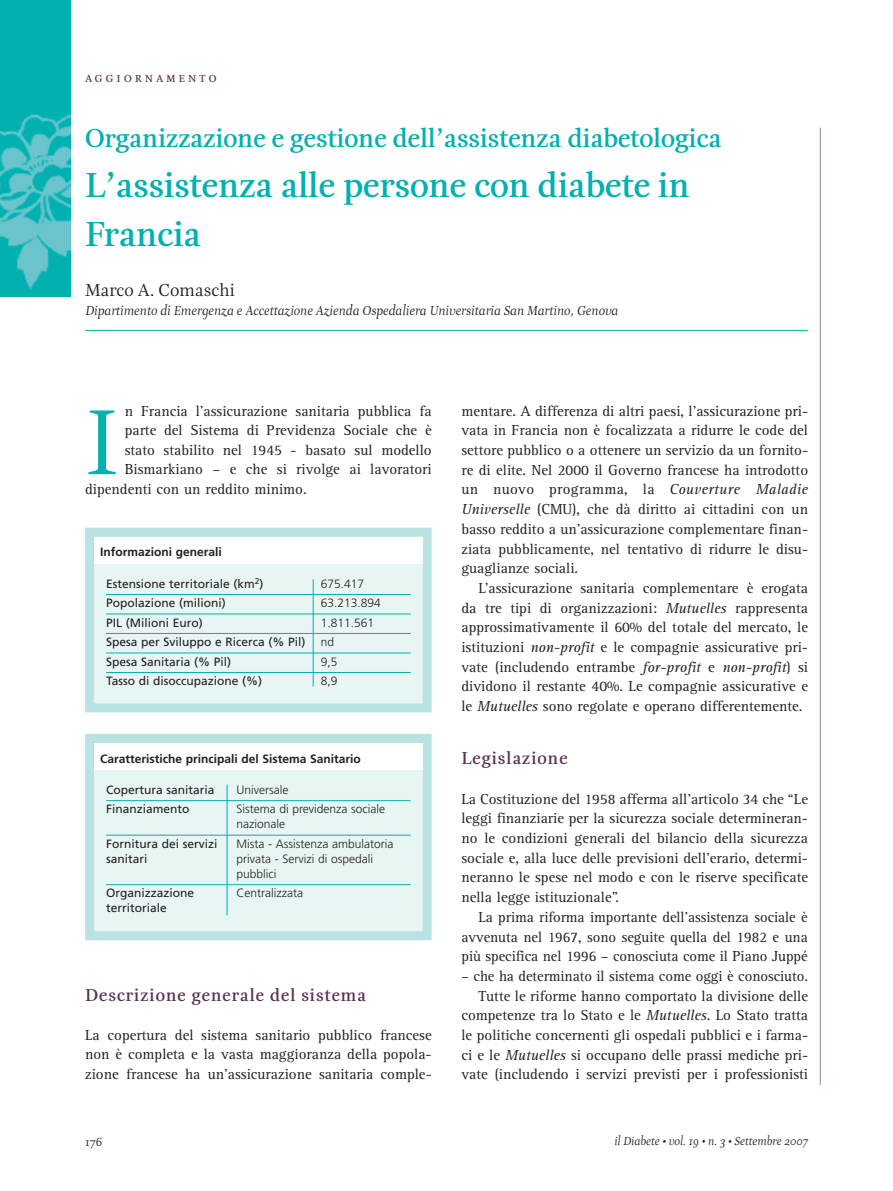
<style>
.page{position:relative;width:893px;height:1191px;background:#fff}
.page>*{position:absolute;margin:0;border:0;box-sizing:border-box;transform-origin:0 0}
.t1{font:95.7px "Esta";color:#00b1b0}
.t2{font:700 36px/49.5px "Esta";color:#00b1b0}
.t3{font:700 27px "Esta";color:#00b1b0}
.t4{font:700 18px "Esta";letter-spacing:.055em;color:#593352}
.t5{font:18px "Esta";color:#231f20}
.t6{font:15px/19.6px "Rotis Serif";color:#231f20;text-align:justify}
.t7{font:15px "Esta Small Caps";letter-spacing:.185em;color:#593352}
.t8{font:italic 13.5px "Esta";color:#231f20}
.t9{font:12px "Frutiger";color:#231f20}
.t10{font:300 12px/15px "Frutiger";color:#231f20}
.t11{font:700 12px "Frutiger";color:#231f20}
.t12{font:italic 12px "Esta";color:#231f20}
.t13{font:12px "Esta";color:#231f20}
.s1{font-style:italic}
</style>
<div class="page">
<hr style="left:820px;top:128px;width:1px;height:956px;background:#9f8390">
<hr style="left:85px;top:330px;width:723px;height:1px;background:#00b1b0">
<div style="left:90px;top:532px;width:337px;height:176px;background:#e7f5f4"></div>
<hr style="left:106px;top:594px;width:305px;height:1px;background:#00b1b0">
<hr style="left:106px;top:613px;width:305px;height:1px;background:#00b1b0">
<hr style="left:106px;top:633px;width:305px;height:1px;background:#00b1b0">
<hr style="left:106px;top:652px;width:305px;height:1px;background:#00b1b0">
<hr style="left:106px;top:672px;width:305px;height:1px;background:#00b1b0">
<div style="left:85px;top:527px;width:347px;height:185px;border:9px solid #b9e2e3"></div>
<div style="left:94px;top:537px;width:329px;height:26px;background:#fff"></div>
<div style="left:90px;top:738px;width:337px;height:197px;background:#e7f5f4"></div>
<hr style="left:106px;top:800px;width:305px;height:1px;background:#00b1b0">
<hr style="left:106px;top:834px;width:305px;height:1px;background:#00b1b0">
<hr style="left:106px;top:884px;width:305px;height:1px;background:#00b1b0">
<div style="left:85px;top:734px;width:347px;height:206px;border:9px solid #b9e2e3"></div>
<div style="left:94px;top:743px;width:329px;height:26px;background:#fff"></div>
<hr style="left:227px;top:784px;width:1px;height:131px;background:#00b1b0">
<hr style="left:313px;top:579px;width:1px;height:107px;background:#00b1b0">
<img style="left:0;top:0;width:70px;height:296px">
<p class="t7" style="left:85px;top:68px;width:133px">aggiornamento</p>
<h3 class="t3" style="left:85px;top:122px;width:638px">Organizzazione e gestione dell’assistenza diabetologica</h3>
<h2 class="t2" style="left:85px;top:160px;width:606px">L’assistenza alle persone con diabete in<br>Francia</h2>
<p class="t5" style="left:85px;top:279px;width:151px">Marco A. Comaschi</p>
<p class="t8" style="left:85px;top:303px;width:534px">Dipartimento di Emergenza e Accettazione Azienda Ospedaliera Universitaria San Martino, Genova</p>
<h1 class="t1" style="left:85px;top:387px;width:35px">I</h1>
<p class="t6" style="left:125px;top:402px;width:309px">n Francia l’assicurazione sanitaria pubblica fa</p>
<p class="t6" style="left:125px;top:422px;width:309px">parte del Sistema di Previdenza Sociale che è</p>
<p class="t6" style="left:125px;top:441px;width:309px">stato stabilito nel 1945 - basato sul modello</p>
<p class="t6" style="left:125px;top:461px;width:309px">Bismarkiano – e che si rivolge ai lavoratori</p>
<p class="t6" style="left:85px;top:480px;width:223px">dipendenti con un reddito minimo.</p>
<p class="t11" style="left:100px;top:547px;width:123px">Informazioni generali</p>
<p class="t9" style="left:106px;top:578px;width:159px">Estensione territoriale (km<sup>2</sup>)</p>
<p class="t10" style="left:321px;top:577px;width:45px">675.417</p>
<p class="t9" style="left:106px;top:598px;width:121px">Popolazione (milioni)</p>
<p class="t10" style="left:321px;top:596px;width:62px">63.213.894</p>
<p class="t9" style="left:106px;top:617px;width:98px">PIL (Milioni Euro)</p>
<p class="t10" style="left:321px;top:616px;width:55px">1.811.561</p>
<p class="t9" style="left:106px;top:637px;width:201px">Spesa per Sviluppo e Ricerca (% Pil)</p>
<p class="t10" style="left:321px;top:635px;width:15px">nd</p>
<p class="t9" style="left:106px;top:656px;width:127px">Spesa Sanitaria (% Pil)</p>
<p class="t10" style="left:321px;top:655px;width:18px">9,5</p>
<p class="t9" style="left:106px;top:676px;width:158px">Tasso di disoccupazione (%)</p>
<p class="t10" style="left:321px;top:674px;width:18px">8,9</p>
<p class="t11" style="left:100px;top:753px;width:262px">Caratteristiche principali del Sistema Sanitario</p>
<p class="t9" style="left:106px;top:785px;width:110px">Copertura sanitaria</p>
<p class="t10" style="left:236px;top:783px;width:53px">Universale</p>
<p class="t9" style="left:106px;top:804px;width:85px">Finanziamento</p>
<p class="t10" style="left:236px;top:802px;width:150px">Sistema di previdenza sociale nazionale</p>
<p class="t9" style="left:106px;top:839px;width:113px">Fornitura dei servizi</p>
<p class="t10" style="left:236px;top:837px;width:159px">Mista - Assistenza ambulatoria</p>
<p class="t9" style="left:106px;top:854px;width:43px">sanitari</p>
<p class="t10" style="left:236px;top:852px;width:138px">privata - Servizi di ospedali pubblici</p>
<p class="t9" style="left:106px;top:888px;width:90px">Organizzazione</p>
<p class="t10" style="left:236px;top:886px;width:68px">Centralizzata</p>
<p class="t9" style="left:106px;top:903px;width:62px">territoriale</p>
<p class="t4" style="left:85px;top:984px;width:283px">Descrizione generale del sistema</p>
<p class="t6" style="left:85px;top:1026px;width:348px">La copertura del sistema sanitario pubblico francese non è completa e la vasta maggioranza della popola&shy;zione francese ha un’assicurazione sanitaria comple-</p>
<p class="t6" style="left:461px;top:402px;width:348px">mentare. A differenza di altri paesi, l’assicurazione pri&shy;vata in Francia non è focalizzata a ridurre le code del settore pubblico o a ottenere un servizio da un fornito&shy;re di elite. Nel 2000 il Governo francese ha introdotto un nuovo programma, la <span class="s1">Couverture Maladie Universelle</span> (CMU), che dà diritto ai cittadini con un basso reddito a un’assicurazione complementare finan&shy;ziata pubblicamente, nel tentativo di ridurre le disu&shy;guaglianze sociali.</p>
<p class="t6" style="left:461px;top:579px;width:348px;text-indent:17px">L’assicurazione sanitaria complementare è erogata da tre tipi di organizzazioni: <span class="s1">Mutuelles</span> rappresenta approssimativamente il 60% del totale del mercato, le istituzioni <span class="s1">non-profit</span> e le compagnie assicurative pri&shy;vate (includendo entrambe <span class="s1">for-profit</span> e <span class="s1">non-profit</span>) si dividono il restante 40%. Le compagnie assicurative e le <span class="s1">Mutuelles</span> sono regolate e operano differentemente.</p>
<p class="t4" style="left:461px;top:748px;width:108px">Legislazione</p>
<p class="t6" style="left:461px;top:790px;width:348px">La Costituzione del 1958 afferma all’articolo 34 che “Le leggi finanziarie per la sicurezza sociale determineran&shy;no le condizioni generali del bilancio della sicurezza sociale e, alla luce delle previsioni dell’erario, determi&shy;neranno le spese nel modo e con le riserve specificate nella legge istituzionale”.</p>
<p class="t6" style="left:461px;top:908px;width:348px;text-indent:17px">La prima riforma importante dell’assistenza sociale è avvenuta nel 1967, sono seguite quella del 1982 e una più specifica nel 1996 – conosciuta come il Piano Juppé</p>
<p class="t6" style="left:461px;top:967px;width:348px;text-align:right">– che ha determinato il sistema come oggi è conosciuto.<br>Tutte le riforme hanno comportato la divisione delle competenze tra lo Stato e le <span class="s1">Mutuelles</span>. Lo Stato tratta le politiche concernenti gli ospedali pubblici e i farma&shy;ci e le <span class="s1">Mutuelles</span> si occupano delle prassi mediche pri&shy;vate (includendo i servizi previsti per i professionisti</p>
<p class="t13" style="left:85px;top:1135px;width:19px">176</p>
<p class="t12" style="left:614px;top:1133px;width:195px">il Diabete • vol. 19 • n. 3 • Settembre 2007</p>
</div>
